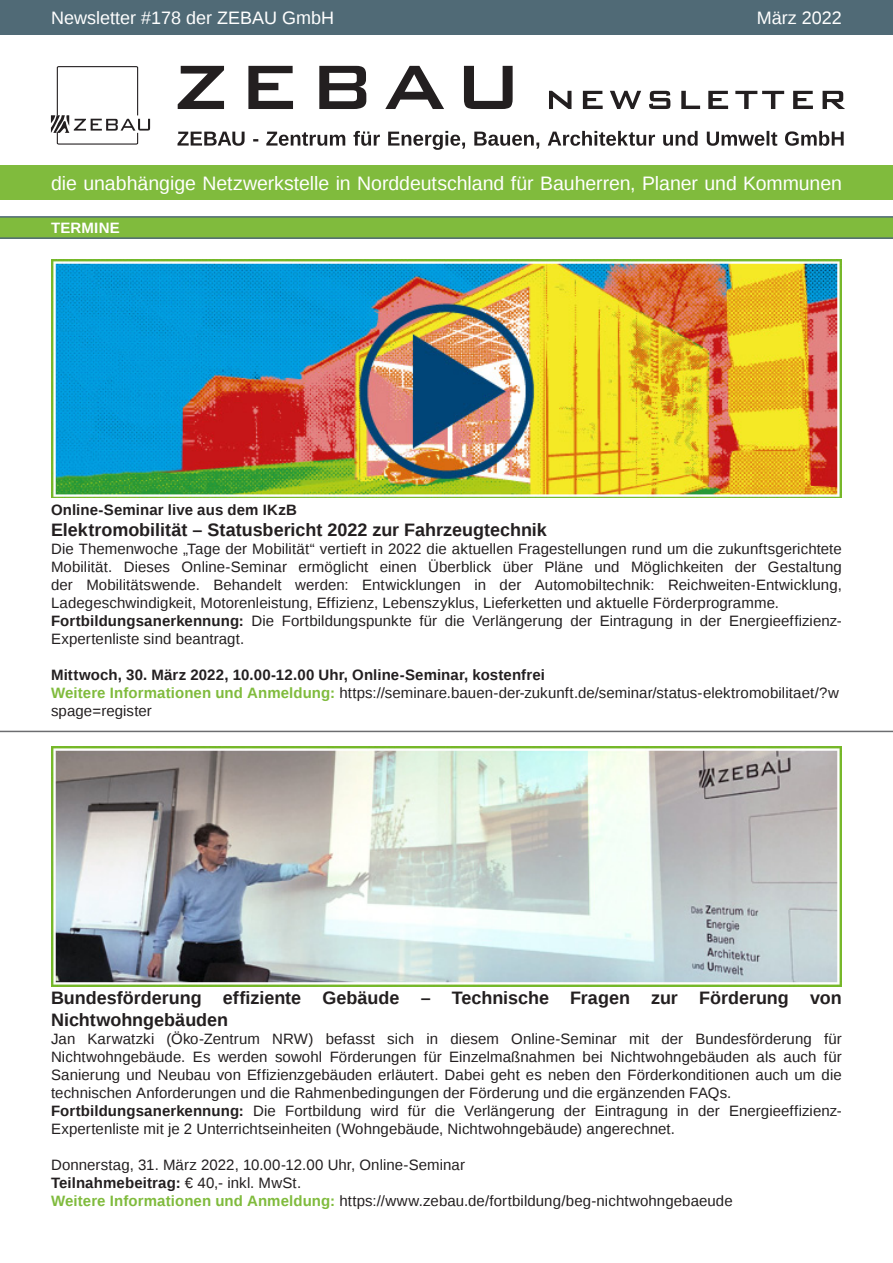
<style>
.page{position:relative;width:893px;height:1263px;background:#fff}
.page>*{position:absolute;margin:0;border:0;box-sizing:border-box;transform-origin:0 0}
.t1{font:19.5px "Liberation Sans";letter-spacing:-.005em;color:#fff}
.Überschrift{font:700 18px/21.6px "Liberation Sans";color:#231f20}
.t2{font:18px "Liberation Sans";color:#fff}
.Überschrift-2{font:15px/18px "Liberation Sans";letter-spacing:.005em;color:#231f20}
.Überschrift-3{font:700 15px "Liberation Sans";letter-spacing:.01em;color:#231f20}
.t3{font:700 15px "Liberation Sans";letter-spacing:.015em;color:#fff}
.s1{font-weight:700}
.s2{font-weight:700;color:#80bb3d}
.s3{font-weight:400}
</style>
<div class="page">
<div style="left:0;top:0;width:893px;height:34px;background:#506a76"></div>
<div style="left:0;top:166px;width:893px;height:34px;background:#80bb3d"></div>
<svg style="left:178px;top:66px;width:667px;height:43px"></svg>
<svg style="left:177px;top:131px;width:667px;height:19px"></svg>
<svg style="left:51px;top:66px;width:99px;height:79px"></svg>
<div style="left:0;top:217px;width:893px;height:21px;background:#80bb3d"></div>
<hr style="left:0;top:237px;width:893px;height:2px;background:#506a76">
<hr style="left:0;top:216px;width:893px;height:2px;background:#506a76">
<hr style="left:0;top:731px;width:893px;height:1px;background:#6c6d70">
<img style="left:51px;top:746px;width:791px;height:240px">
<img style="left:51px;top:259px;width:791px;height:239px">
<p class="t2" style="left:51px;top:7px;width:285px">Newsletter #178 der ZEBAU GmbH</p>
<p class="t2" style="left:757px;top:7px;width:87px">März 2022</p>
<h1 class="t1" style="left:51px;top:172px;width:792px">die unabhängige Netzwerkstelle in Norddeutschland für Bauherren, Planer und Kommunen</h1>
<p class="t3" style="left:51px;top:217px;width:70px">TERMINE</p>
<p class="Überschrift-3" style="left:51px;top:499px;width:247px">Online-Seminar live aus dem IKzB</p>
<p class="Überschrift" style="left:51px;top:519px;width:497px">Elektromobilität – Statusbericht 2022 zur Fahrzeugtechnik</p>
<p class="Überschrift-2" style="left:51px;top:541px;width:792px;text-align:justify">Die Themenwoche „Tage der Mobilität“ vertieft in 2022 die aktuellen Fragestellungen rund um die zukunftsgerichtete Mobilität. Dieses Online-Seminar ermöglicht einen Überblick über Pläne und Möglichkeiten der Gestaltung der Mobilitätswende. Behandelt werden: Entwicklungen in der Automobiltechnik: Reichweiten-Entwicklung, Ladegeschwindigkeit, Motorenleistung, Effizienz, Lebenszyklus, Lieferketten und aktuelle Förderprogramme.</p>
<p class="Überschrift-2" style="left:51px;top:613px;width:792px"><span class="s1">Fortbildungsanerkennung:</span> Die Fortbildungspunkte für die Verlängerung der Eintragung in der Energieeffizienz-<br>Expertenliste sind beantragt.</p>
<p class="Überschrift-3" style="left:51px;top:665px;width:496px">Mittwoch, 30. März 2022, 10.00-12.00 Uhr, Online-Seminar, kostenfrei</p>
<p class="Überschrift-2" style="left:51px;top:685px;width:789px"><span class="s2">Weitere Informationen und Anmeldung:</span> https://seminare.bauen-der-zukunft.de/seminar/status-elektromobilitaet/?w spage=register</p>
<p class="Überschrift" style="left:51px;top:987px;width:792px">Bundesförderung effiziente Gebäude – Technische Fragen zur Förderung von<br>Nichtwohngebäuden</p>
<p class="Überschrift-2" style="left:51px;top:1030px;width:792px;text-align:justify">Jan Karwatzki (Öko-Zentrum NRW) befasst sich in diesem Online-Seminar mit der Bundesförderung für Nichtwohngebäude. Es werden sowohl Förderungen für Einzelmaßnahmen bei Nichtwohngebäuden als auch für Sanierung und Neubau von Effizienzgebäuden erläutert. Dabei geht es neben den Förderkonditionen auch um die technischen Anforderungen und die Rahmenbedingungen der Förderung und die ergänzenden FAQs.</p>
<p class="Überschrift-2" style="left:51px;top:1102px;width:792px"><span class="s1">Fortbildungsanerkennung:</span> Die Fortbildung wird für die Verlängerung der Eintragung in der Energieeffizienz-<br>Expertenliste mit je 2 Unterrichtseinheiten (Wohngebäude, Nichtwohngebäude) angerechnet.</p>
<p class="Überschrift-2" style="left:51px;top:1156px;width:416px">Donnerstag, 31. März 2022, 10.00-12.00 Uhr, Online-Seminar</p>
<p class="Überschrift-3" style="left:51px;top:1172px;width:252px">Teilnahmebeitrag: <span class="s3">€ 40,- inkl. MwSt.</span></p>
<p class="Überschrift-2" style="left:51px;top:1192px;width:683px"><span class="s2">Weitere Informationen und Anmeldung:</span> https://www.zebau.de/fortbildung/beg-nichtwohngebaeude</p>
</div>
